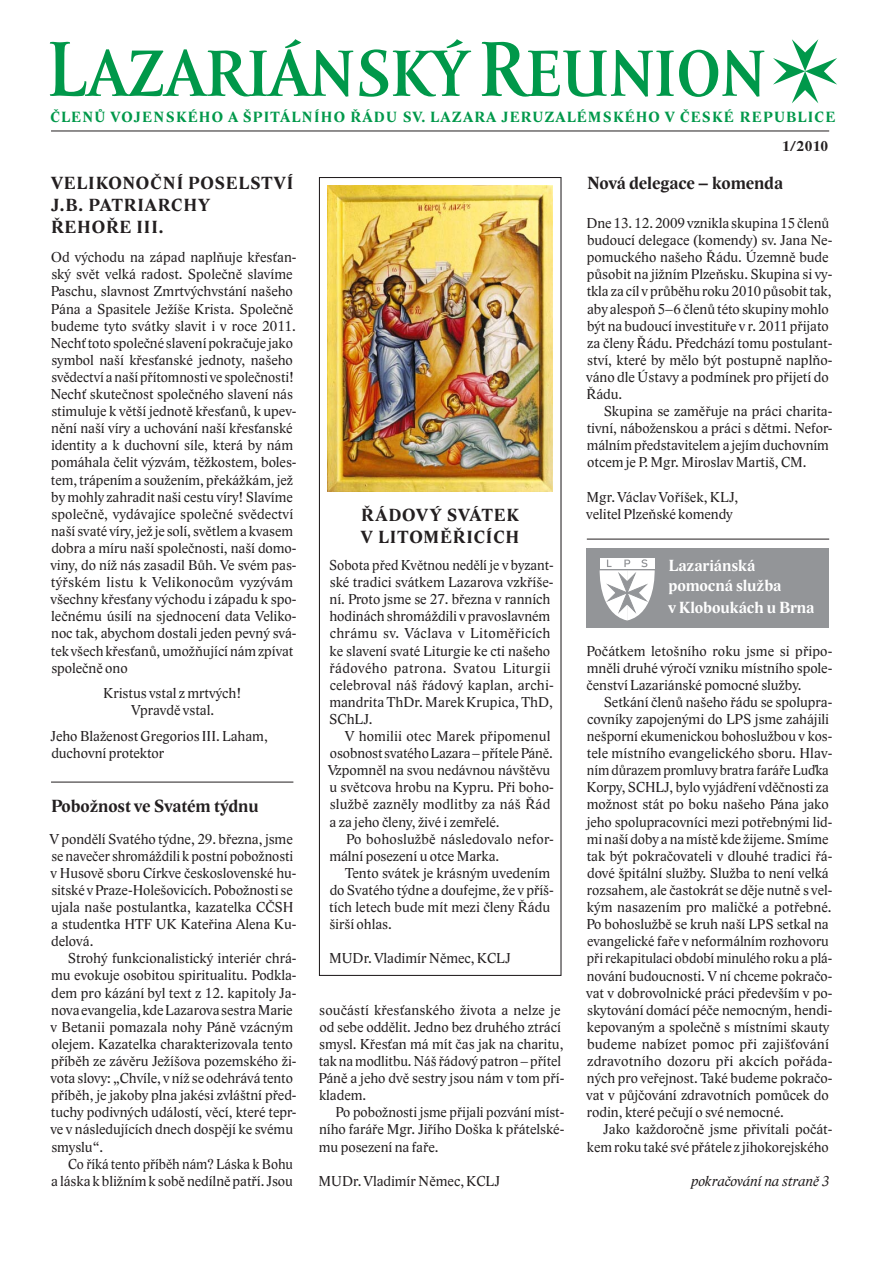
<style>
.page{position:relative;width:893px;height:1263px;background:#fff}
.page>*{position:absolute;margin:0;border:0;box-sizing:border-box;transform-origin:0 0}
.t1{font:700 66.75px "Amor Serif Pro";letter-spacing:.005em;color:#00984a}
.t2{font:700 18px/21.8px "Lido STF";letter-spacing:.045em;color:#231f20}
.t3{font:700 16.5px/19.8px "Lido STF";color:#fff}
.t4{font:700 15.15px "Lido STF";letter-spacing:.08em;color:#00984a}
.t5{font:14.7px/17.1px "Lido STF";color:#231f20}
.t6{font:14.7px/17.1px "Lido STF";color:#231f20;text-align:right;scale:.96 1}
.t7{font:italic 14.7px "Lido STF";color:#231f20}
.t8{font:700 14.7px "Lido STF";color:#231f20}
.s1{font-size:79.5px}
</style>
<div class="page">
<hr style="left:51px;top:131px;width:778px;height:1px;background:#231f20">
<hr style="left:51px;top:782px;width:242px;height:1px;background:#231f20">
<svg style="left:773px;top:39px;width:64px;height:64px"></svg>
<img style="left:327px;top:186px;width:226px;height:305px">
<div style="left:319px;top:177px;width:242px;height:799px;border:1px solid #231f20"></div>
<hr style="left:587px;top:539px;width:242px;height:1px;background:#231f20">
<div style="left:586px;top:548px;width:243px;height:80px;background:#939598"></div>
<div style="left:600px;top:558px;width:55px;height:11px;background:#fff"></div>
<svg style="left:599px;top:559px;width:56px;height:61px"></svg>
<h1 class="t1" style="left:48px;top:38px;width:719px"><span class="s1">L</span>AZARIÁNSKÝ <span class="s1">R</span>EUNION</h1>
<p class="t4" style="left:50px;top:109px;width:786px">členů vojenského a špitálního řádu sv. lazara jeruzalémského v české republice</p>
<p class="t8" style="left:782px;top:138px;width:48px">1/2010</p>
<p class="t2" style="left:51px;top:173px;width:13px">VELIKONOČNÍ</p>
<p class="t2" style="left:188px;top:173px;width:13px">POSELSTVÍ</p>
<p class="t2" style="left:51px;top:194px;width:51px">J.B. PATRIARCH</p>
<p class="t2" style="left:198px;top:194px;width:13px">Y</p>
<p class="t2" style="left:51px;top:216px;width:15px">ŘEHOŘE</p>
<p class="t2" style="left:136px;top:216px;width:29px">III .</p>
<p class="t5" style="left:50px;top:249px;width:248px">Od východu na západ naplňuje křesťan&shy;ský svět velká radost. Společně slavíme Paschu, slavnost Zmrtvýchvstání našeho Pána a Spasitele Ježíše Krista. Společně budeme tyto svátky slavit i v roce 2011.<br>Nechť toto společné slavení pokračuje jako symbol naší křesťanské jednoty, našeho svědectví a naší přítomnosti ve společnosti!<br>Nechť skutečnost společného slavení nás stimuluje k větší jednotě křesťanů, k upev&shy;nění naší víry a uchování naší křesťanské identity a k duchovní síle, která by nám pomáhala čelit výzvám, těžkostem, boles&shy;tem, trápením a soužením, překážkám, jež by mohly zahradit naši cestu víry! Slavíme společně, vydávajíce společné svědectví naší svaté víry, jež je solí, světlem a kvasem dobra a míru naší společnosti, naší domo&shy;viny, do níž nás zasadil Bůh. Ve svém pas&shy;týřském listu k Velikonocům vyzývám všechny křesťany východu i západu k spo&shy;lečnému úsilí na sjednocení data Veliko&shy;noc tak, abychom dostali jeden pevný svá&shy;tek všech křesťanů, umožňující nám zpívat společně ono</p>
<p class="t5" style="left:104px;top:685px;width:139px;text-align:center">Kristus vstal z mrtvých!<br>Vpravdě vstal.</p>
<p class="t5" style="left:51px;top:728px;width:219px">Jeho Blaženost Gregorios III. Laham, duchovní protektor</p>
<p class="t2" style="left:587px;top:172px;width:198px">Nová delegace – komenda</p>
<p class="t5" style="left:586px;top:215px;width:248px">Dne 13. 12. 2009 vznikla skupina 15 členů budoucí delegace (komendy) sv. Jana Ne&shy;pomuckého našeho Řádu. Územně bude působit na jižním Plzeňsku. Skupina si vy&shy;tkla za cíl v průběhu roku 2010 působit tak, aby alespoň 5–6 členů této skupiny mohlo být na budoucí investituře v r. 2011 přijato za členy Řádu. Předchází tomu postulant&shy;ství, které by mělo být postupně naplňo&shy;váno dle Ústavy a podmínek pro přijetí do Řádu.</p>
<p class="t5" style="left:587px;top:403px;width:247px;text-indent:17px">Skupina se zaměřuje na práci charita&shy;tivní, náboženskou a práci s dětmi. Nefor&shy;málním představitelem a jejím duchovním otcem je P. Mgr. Miroslav Martiš, CM.</p>
<p class="t5" style="left:586px;top:488px;width:154px">Mgr. Václav Voříšek, KLJ, velitel Plzeňské komendy</p>
<p class="t2" style="left:361px;top:505px;width:160px">Řádový svátek v Litoměřicích</p>
<p class="t5" style="left:329px;top:557px;width:226px">Sobota před Květnou nedělí je v byzant&shy;ské tradici svátkem Lazarova vzkříše&shy;ní. Proto jsme se 27. března v ranních hodinách shromáždili v pravoslavném chrámu sv. Václava v Litoměřicích ke slavení svaté Liturgie ke cti našeho řádového patrona. Svatou Liturgii celebroval náš řádový kaplan, archi&shy;mandrita ThDr. Marek Krupica, ThD, SChLJ.</p>
<p class="t5" style="left:328px;top:728px;width:227px;text-indent:17px">V homilii otec Marek připomenul osobnost svatého Lazara – přítele Páně.<br>Vzpomněl na svou nedávnou návštěvu u světcova hrobu na Kypru. Při boho&shy;službě zazněly modlitby za náš Řád a za jeho členy, živé i zemřelé.</p>
<p class="t5" style="left:329px;top:830px;width:226px;text-indent:17px">Po bohoslužbě následovalo nefor&shy;mální posezení u otce Marka.</p>
<p class="t5" style="left:329px;top:865px;width:226px;text-indent:16px">Tento svátek je krásným uvedením do Svatého týdne a doufejme, že v příš&shy;tích letech bude mít mezi členy Řádu širší ohlas.</p>
<p class="t5" style="left:329px;top:950px;width:183px">MUDr. Vladimír Němec, KCLJ</p>
<p class="t3" style="left:668px;top:556px;width:115px">Lazariánská pomocná služba</p>
<p class="t3" style="left:668px;top:598px;width:148px">v Kloboukách u Brna</p>
<p class="t5" style="left:586px;top:642px;width:247px;text-align:justify">Počátkem letošního roku jsme si připo&shy;mněli druhé výročí vzniku místního spole&shy;čenství Lazariánské pomocné služby.</p>
<p class="t5" style="left:586px;top:694px;width:248px;text-indent:18px">Setkání členů našeho řádu se spolupra&shy;covníky zapojenými do LPS jsme zahájili nešporní ekumenickou bohoslužbou v kos&shy;tele místního evangelického sboru. Hlav&shy;ním důrazem promluvy bratra faráře Luďka Korpy, SCHLJ, bylo vyjádření vděčnosti za možnost stát po boku našeho Pána jako jeho spolupracovníci mezi potřebnými lid&shy;mi naší doby a na místě kde žijeme. Smíme tak být pokračovateli v dlouhé tradici řá&shy;dové špitální služby. Služba to není velká rozsahem, ale častokrát se děje nutně s vel&shy;kým nasazením pro maličké a potřebné.<br>Po bohoslužbě se kruh naší LPS setkal na evangelické faře v neformálním rozhovoru při rekapitulaci období minulého roku a plá&shy;nování budoucnosti. V ní chceme pokračo&shy;vat v dobrovolnické práci především v po&shy;skytování domácí péče nemocným, hendi&shy;kepovaným a společně s místními skauty budeme nabízet pomoc při zajišťování zdravotního dozoru při akcích pořáda&shy;ných pro veřejnost. Také budeme pokračo&shy;vat v půjčování zdravotních pomůcek do rodin, které pečují o své nemocné.</p>
<p class="t5" style="left:587px;top:1121px;width:247px;text-align:right">Jako každoročně jsme přivítali počát&shy;kem roku také své přátele z jihokorejského</p>
<p class="t7" style="left:691px;top:1173px;width:140px">pokračování na straně 3</p>
<p class="t2" style="left:51px;top:795px;width:209px">Pobožnost ve Svatém týdnu</p>
<p class="t5" style="left:50px;top:830px;width:248px">V pondělí Svatého týdne, 29. března, jsme se navečer shromáždili k postní pobožnosti v Husově sboru Církve československé hu&shy;sitské vPraze-Holešovicích. Pobožnosti se ujala naše postulantka, kazatelka CČSH a studentka HTF UK Kateřina Alena Ku&shy;delová.</p>
<p class="t5" style="left:50px;top:950px;width:248px;text-indent:18px">Strohý funkcionalistický interiér chrá&shy;mu evokuje osobitou spiritualitu. Podkla&shy;dem pro kázání byl text z 12. kapitoly Ja&shy;nova evangelia, kde Lazarova sestra Marie v Betanii pomazala nohy Páně vzácným olejem. Kazatelka charakterizovala tento příběh ze závěru Ježíšova pozemského ži&shy;vota slovy: „Chvíle, v níž se odehrává tento příběh, je jakoby plna jakési zvláštní před&shy;tuchy podivných událostí, věcí, které tepr&shy;ve v následujících dnech dospějí ke svému smyslu“.</p>
<p class="t6" style="left:51px;top:1155px;width:253px">Co říká tento příběh nám? Láska k Bohu<br>a láska k bližním k sobě nedílně patří. Jsou</p>
<p class="t5" style="left:319px;top:1001px;width:247px">součástí křesťanského života a nelze je od sebe oddělit. Jedno bez druhého ztrácí smysl. Křesťan má mít čas jak na charitu, tak na modlitbu. Náš řádový patron – přítel Páně a jeho dvě sestry jsou nám v tom pří&shy;kladem.</p>
<p class="t5" style="left:319px;top:1104px;width:247px;text-align:justify;text-indent:17px">Po pobožnosti jsme přijali pozvání míst&shy;ního faráře Mgr. Jiřího Doška k přátelské&shy;mu posezení na faře.</p>
<p class="t5" style="left:319px;top:1172px;width:183px">MUDr. Vladimír Němec, KCLJ</p>
</div>
